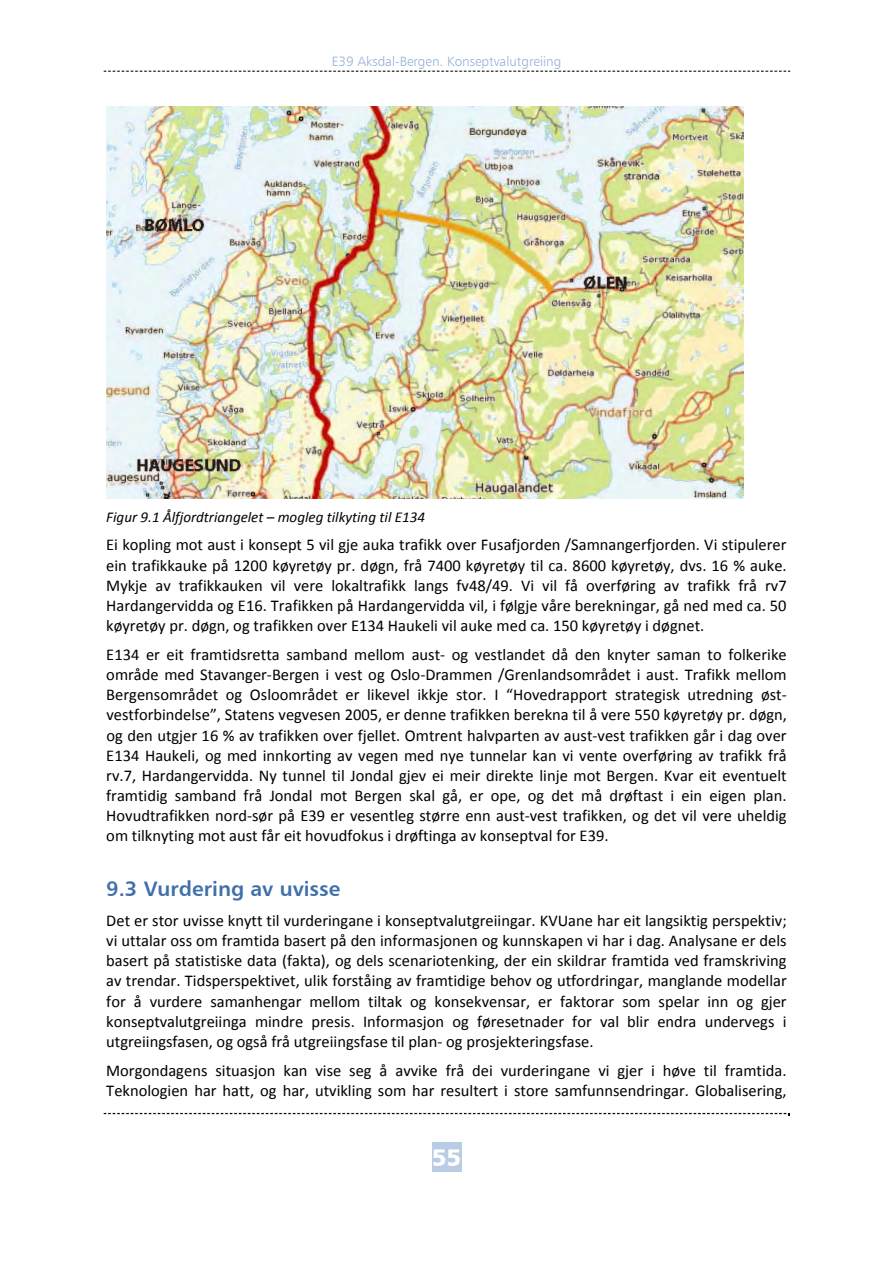
<style>
.page{position:relative;width:893px;height:1263px;background:#fff}
.page>*{position:absolute;margin:0;border:0;box-sizing:border-box;transform-origin:0 0}
.t1{font:24px "Humanist 777 BT Black B";color:#fff}
.t2{font:21px "Humanist 777 BT Bold B";color:#4070aa}
.t3{font:16.5px/20.1px "Calibri";color:#000;text-align:justify}
.t4{font:italic 15px "Calibri";color:#000}
.t5{font:13.5px "Humanist 777 BT Light B";color:#95b3d7}
</style>
<div class="page">
<img style="left:103px;top:70px;width:688px;height:2px">
<img style="left:103px;top:1112px;width:687px;height:4px">
<div style="left:432px;top:1142px;width:29px;height:30px;background:#b8cce4"></div>
<img style="left:106px;top:106px;width:637px;height:392px">
<p class="t5" style="left:332px;top:53px;width:231px">E39 Aksdal-Bergen. Konseptvalutgreiing</p>
<p class="t4" style="left:106px;top:510px;width:320px">Figur 9.1 Ålfjordtriangelet – mogleg tilkyting til E134</p>
<p class="t3" style="left:106px;top:536px;width:682px">Ei kopling mot aust i konsept 5 vil gje auka trafikk over Fusafjorden /Samnangerfjorden. Vi stipulerer ein trafikkauke på 1200 køyretøy pr. døgn, frå 7400 køyretøy til ca. 8600 køyretøy, dvs. 16 % auke.<br>Mykje av trafikkauken vil vere lokaltrafikk langs fv48/49. Vi vil få overføring av trafikk frå rv7<br>Hardangervidda og E16. Trafikken på Hardangervidda vil, i følgje våre berekningar, gå ned med ca. 50 køyretøy pr. døgn, og trafikken over E134 Haukeli vil auke med ca. 150 køyretøy i døgnet.</p>
<p class="t3" style="left:106px;top:646px;width:682px">E134 er eit framtidsretta samband mellom aust‐ og vestlandet då den knyter saman to folkerike område med Stavanger‐Bergen i vest og Oslo‐Drammen /Grenlandsområdet i aust. Trafikk mellom Bergensområdet og Osloområdet er likevel ikkje stor. I “Hovedrapport strategisk utredning øst‐ vestforbindelse”, Statens vegvesen 2005, er denne trafikken berekna til å vere 550 køyretøy pr. døgn, og den utgjer 16 % av trafikken over fjellet. Omtrent halvparten av aust‐vest trafikken går i dag over E134 Haukeli, og med innkorting av vegen med nye tunnelar kan vi vente overføring av trafikk frå rv.7, Hardangervidda. Ny tunnel til Jondal gjev ei meir direkte linje mot Bergen. Kvar eit eventuelt framtidig samband frå Jondal mot Bergen skal gå, er ope, og det må drøftast i ein eigen plan.<br>Hovudtrafikken nord‐sør på E39 er vesentleg større enn aust‐vest trafikken, og det vil vere uheldig om tilknyting mot aust får eit hovudfokus i drøftinga av konseptval for E39.</p>
<p class="t2" style="left:106px;top:876px;width:235px">9.3 Vurdering av uvisse</p>
<p class="t3" style="left:106px;top:912px;width:682px">Det er stor uvisse knytt til vurderingane i konseptvalutgreiingar. KVUane har eit langsiktig perspektiv; vi uttalar oss om framtida basert på den informasjonen og kunnskapen vi har i dag. Analysane er dels basert på statistiske data (fakta), og dels scenariotenking, der ein skildrar framtida ved framskriving av trendar. Tidsperspektivet, ulik forståing av framtidige behov og utfordringar, manglande modellar for å vurdere samanhengar mellom tiltak og konsekvensar, er faktorar som spelar inn og gjer konseptvalutgreiinga mindre presis. Informasjon og føresetnader for val blir endra undervegs i utgreiingsfasen, og også frå utgreiingsfase til plan‐ og prosjekteringsfase.</p>
<p class="t3" style="left:106px;top:1062px;width:682px">Morgondagens situasjon kan vise seg å avvike frå dei vurderingane vi gjer i høve til framtida.<br>Teknologien har hatt, og har, utvikling som har resultert i store samfunnsendringar. Globalisering,</p>
<h1 class="t1" style="left:432px;top:1142px;width:31px">55</h1>
</div>
